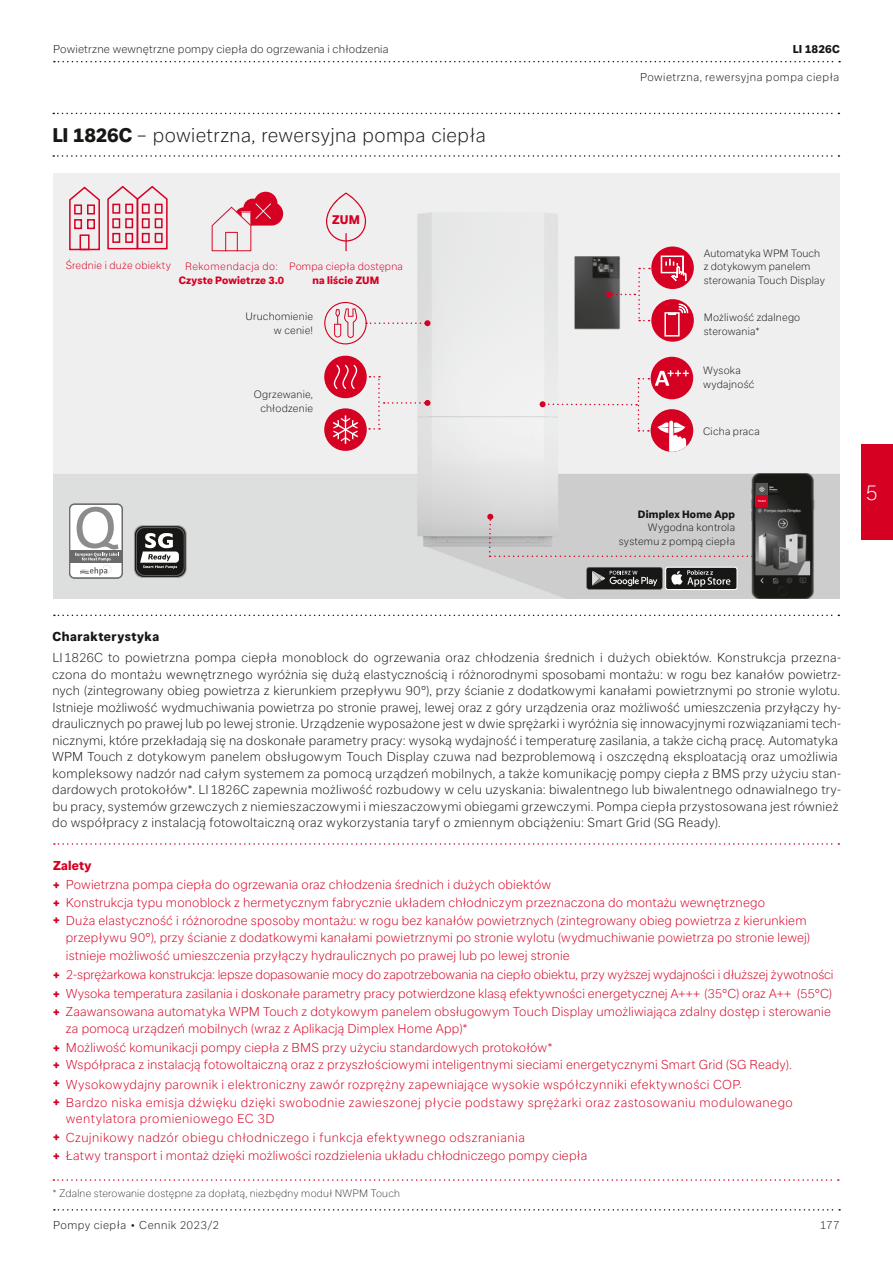
<style>
.page{position:relative;width:893px;height:1263px;background:#fff}
.page>*{position:absolute;margin:0;border:0;box-sizing:border-box;transform-origin:0 0}
.t1{font:300 21px "Glen Dimplex Sans";color:#fff}
.t2{font:300 19.5px "Glen Dimplex Sans";letter-spacing:.02em;color:#171715}
.t3{font:300 12.75px/18.6px "Glen Dimplex Sans";letter-spacing:.015em;color:#d60022}
.t4{font:300 12.75px/16.5px "Glen Dimplex Sans";letter-spacing:.02em;color:#171715}
.t5{font:300 12.75px/17.9px "Glen Dimplex Sans";letter-spacing:.035em;color:#d60022}
.t6{font:800 12.75px "Glen Dimplex Sans";letter-spacing:.04em;color:#171715}
.t7{font:800 12.3px "Glen Dimplex Sans";color:#d60022}
.t8{font:300 11.25px "Glen Dimplex Sans";letter-spacing:.025em;color:#171715}
.t9{font:300 11.25px "Glen Dimplex Sans";letter-spacing:.045em;color:#171715}
.t10{font:800 11.25px "Glen Dimplex Sans";letter-spacing:.01em;color:#171715}
.t11{font:300 10.5px/13.5px "Glen Dimplex Sans";letter-spacing:.02em;color:#171715;text-align:right}
.t12{font:100 10.5px "Glen Dimplex Sans";letter-spacing:.02em;color:#171715}
.t13{font:300 10.5px "Glen Dimplex Sans";letter-spacing:.02em;color:#d60022}
.t14{font:800 10.5px "Glen Dimplex Sans";letter-spacing:.02em;color:#d60022}
.t15{font:300 10.5px "Glen Dimplex Sans";letter-spacing:.045em;color:#d60022}
.t16{font:800 10.5px "Glen Dimplex Sans";letter-spacing:.02em;color:#171715}
.s1{font-weight:800}
.s2{font-weight:800;font-size:12px}
</style>
<div class="page">
<img style="left:53px;top:173px;width:787px;height:426px">
<svg style="left:54px;top:1209px;width:786px;height:1px"></svg>
<svg style="left:54px;top:61px;width:786px;height:1px"></svg>
<div style="left:861px;top:444px;width:32px;height:96px;background:#d60022"></div>
<svg style="left:53px;top:113px;width:786px;height:1px"></svg>
<svg style="left:53px;top:155px;width:786px;height:2px"></svg>
<svg style="left:107px;top:185px;width:62px;height:65px"></svg>
<svg style="left:68px;top:186px;width:33px;height:65px"></svg>
<svg style="left:54px;top:615px;width:785px;height:1px"></svg>
<svg style="left:54px;top:843px;width:785px;height:2px"></svg>
<svg style="left:53px;top:1179px;width:786px;height:2px"></svg>
<svg style="left:586px;top:567px;width:151px;height:23px;background:#4b4b4a"></svg>
<svg style="left:487px;top:514px;width:261px;height:43px;background:#ccc9ca"></svg>
<img style="left:748px;top:473px;width:68px;height:126px">
<div style="left:768px;top:483px;width:11px;height:12px;background:#171715"></div>
<div style="left:756px;top:495px;width:12px;height:12px;background:#d60022"></div>
<svg style="left:758px;top:500px;width:8px;height:2px"></svg>
<div style="left:756px;top:483px;width:12px;height:12px;background:#555554"></div>
<svg style="left:759px;top:486px;width:19px;height:6px"></svg>
<svg style="left:134px;top:525px;width:53px;height:53px"></svg>
<svg style="left:135px;top:526px;width:51px;height:51px"></svg>
<svg style="left:136px;top:527px;width:49px;height:49px"></svg>
<div style="left:137px;top:528px;width:47px;height:47px;background:#171715;border-radius:8px"></div>
<svg style="left:140px;top:533px;width:39px;height:36px"></svg>
<svg style="left:69px;top:504px;width:53px;height:74px"></svg>
<div style="left:651px;top:409px;width:42px;height:43px;background:#d60022;border-radius:50%"></div>
<svg style="left:657px;top:421px;width:29px;height:31px"></svg>
<div style="left:540px;top:378px;width:109px;height:54px;background:#efeff0"></div>
<div style="left:651px;top:357px;width:42px;height:42px;background:#d60022;border-radius:50%"></div>
<svg style="left:655px;top:370px;width:34px;height:16px"></svg>
<svg style="left:369px;top:376px;width:61px;height:54px"></svg>
<div style="left:324px;top:356px;width:43px;height:42px;background:#d60022;border-radius:50%"></div>
<svg style="left:334px;top:365px;width:23px;height:24px"></svg>
<div style="left:324px;top:408px;width:43px;height:43px;background:#d60022;border-radius:50%"></div>
<svg style="left:333px;top:415px;width:25px;height:29px"></svg>
<svg style="left:367px;top:320px;width:63px;height:6px"></svg>
<div style="left:324px;top:302px;width:43px;height:42px;border:1px solid #d60022;border-radius:50%"></div>
<svg style="left:334px;top:308px;width:23px;height:30px"></svg>
<img style="left:564px;top:251px;width:74px;height:82px">
<svg style="left:606px;top:268px;width:44px;height:53px"></svg>
<div style="left:651px;top:299px;width:43px;height:43px;background:#d60022;border-radius:50%"></div>
<div style="left:664px;top:312px;width:16px;height:25px;border:2px solid #fff"></div>
<svg style="left:668px;top:304px;width:20px;height:11px"></svg>
<div style="left:651px;top:246px;width:43px;height:43px;background:#d60022;border-radius:50%"></div>
<svg style="left:660px;top:255px;width:27px;height:27px"></svg>
<svg style="left:212px;top:192px;width:71px;height:59px"></svg>
<svg style="left:326px;top:192px;width:40px;height:59px"></svg>
<p class="t8" style="left:53px;top:42px;width:337px">Powietrzne wewnętrzne pompy ciepła do ogrzewania i chłodzenia</p>
<h2 class="t2" style="left:53px;top:124px;width:435px"><span class="s1">LI 1826C</span> – powietrzna, rewersyjna pompa ciepła</h2>
<p class="t7" style="left:332px;top:212px;width:29px">ZUM</p>
<p class="t13" style="left:66px;top:259px;width:107px">Średnie i duże obiekty</p>
<p class="t13" style="left:289px;top:260px;width:115px">Pompa ciepła dostępna</p>
<p class="t14" style="left:313px;top:274px;width:68px">na liście ZUM</p>
<p class="t15" style="left:185px;top:260px;width:94px">Rekomendacja do:</p>
<p class="t14" style="left:179px;top:274px;width:107px">Czyste Powietrze 3.0</p>
<p class="t11" style="left:245px;top:310px;width:69px">Uruchomienie w cenie!</p>
<p class="t11" style="left:254px;top:387px;width:61px">Ogrzewanie, chłodzenie</p>
<p class="t10" style="left:793px;top:42px;width:49px">LI 1826C</p>
<p class="t9" style="left:640px;top:71px;width:201px">Powietrzna, rewersyjna pompa ciepła</p>
<p class="t11" style="left:704px;top:246px;width:123px;text-align:left">Automatyka WPM Touch z dotykowym panelem sterowania Touch Display</p>
<p class="t11" style="left:704px;top:311px;width:98px;text-align:left">Możliwość zdalnego sterowania*</p>
<p class="t11" style="left:703px;top:363px;width:53px;text-align:left">Wysoka wydajność</p>
<p class="t11" style="left:703px;top:425px;width:58px">Cicha praca</p>
<p class="t16" style="left:638px;top:508px;width:99px">Dimplex Home App</p>
<p class="t11" style="left:619px;top:521px;width:118px">Wygodna kontrola systemu z pompą ciepła</p>
<h1 class="t1" style="left:865px;top:480px;width:14px">5</h1>
<p class="t6" style="left:53px;top:629px;width:108px">Charakterystyka</p>
<p class="t4" style="left:52px;top:649px;width:791px">LI1826C to powietrzna pompa ciepła monoblock do ogrzewania oraz chłodzenia średnich i dużych obiektów. Konstrukcja przezna&shy;czona do montażu wewnętrznego wyróżnia się dużą elastycznością i różnorodnymi sposobami montażu: w rogu bez kanałów powietrz&shy;nych (zintegrowany obieg powietrza z kierunkiem przepływu 90°), przy ścianie z dodatkowymi kanałami powietrznymi po stronie wylotu.<br>Istnieje możliwość wydmuchiwania powietrza po stronie prawej, lewej oraz z góry urządzenia oraz możliwość umieszczenia przyłączy hy&shy;draulicznych po prawej lub po lewej stronie. Urządzenie wyposażone jest w dwie sprężarki i wyróżnia się innowacyjnymi rozwiązaniami tech&shy;nicznymi, które przekładają się na doskonałe parametry pracy: wysoką wydajność i temperaturę zasilania, a także cichą pracę. Automatyka WPM Touch z dotykowym panelem obsługowym Touch Display czuwa nad bezproblemową i oszczędną eksploatacją oraz umożliwia kompleksowy nadzór nad całym systemem za pomocą urządzeń mobilnych, a także komunikację pompy ciepła z BMS przy użyciu stan&shy;dardowych protokołów*. LI1826C zapewnia możliwość rozbudowy w celu uzyskania: biwalentnego lub biwalentnego odnawialnego try&shy;bu pracy, systemów grzewczych z niemieszaczowymi i mieszaczowymi obiegami grzewczymi. Pompa ciepła przystosowana jest również do współpracy z instalacją fotowoltaiczną oraz wykorzystania taryf o zmiennym obciążeniu: Smart Grid (SG Ready).</p>
<p class="t3" style="left:53px;top:856px;width:755px"><span class="s1">Zalety<br></span><span class="s2">+</span> Powietrzna pompa ciepła do ogrzewania oraz chłodzenia średnich i dużych obiektów<br><span class="s2">+</span> Konstrukcja typu monoblock z hermetycznym fabrycznie układem chłodniczym przeznaczona do montażu wewnętrznego<br><span class="s2">+</span> Duża elastyczność i różnorodne sposoby montażu: w rogu bez kanałów powietrznych (zintegrowany obieg powietrza z kierunkiem</p>
<p class="t3" style="left:66px;top:928px;width:746px;line-height:18px">przepływu 90°), przy ścianie z dodatkowymi kanałami powietrznymi po stronie wylotu (wydmuchiwanie powietrza po stronie lewej) istnieje możliwość umieszczenia przyłączy hydraulicznych po prawej lub po lewej stronie</p>
<p class="t3" style="left:53px;top:965px;width:782px"><span class="s2">+</span> 2-sprężarkowa konstrukcja: lepsze dopasowanie mocy do zapotrzebowania na ciepło obiektu, przy wyższej wydajności i dłuższej żywotności <span class="s2">+</span> Wysoka temperatura zasilania i doskonałe parametry pracy potwierdzone klasą efektywności energetycznej A+++ (35°C) oraz A++ (55°C) <span class="s2">+</span> Zaawansowana automatyka WPM Touch z dotykowym panelem obsługowym Touch Display umożliwiająca zdalny dostęp i sterowanie</p>
<p class="t3" style="left:53px;top:1019px;width:740px;text-indent:13px">za pomocą urządzeń mobilnych (wraz z Aplikacją Dimplex Home App)*<br><span class="s2">+</span> Możliwość komunikacji pompy ciepła z BMS przy użyciu standardowych protokołów*<br><span class="s2">+</span> Współpraca z instalacją fotowoltaiczną oraz z przyszłościowymi inteligentnymi sieciami energetycznymi Smart Grid (SG Ready).</p>
<p class="t5" style="left:53px;top:1075px;width:741px"><span class="s2">+</span> Wysokowydajny parownik i elektroniczny zawór rozprężny zapewniające wysokie współczynniki efektywności COP.<br><span class="s2">+</span> Bardzo niska emisja dźwięku dzięki swobodnie zawieszonej płycie podstawy sprężarki oraz zastosowaniu modulowanego</p>
<p class="t3" style="left:53px;top:1109px;width:536px;text-indent:13px">wentylatora promieniowego EC 3D<br><span class="s2">+</span> Czujnikowy nadzór obiegu chłodniczego i funkcja efektywnego odszraniania<br><span class="s2">+</span> Łatwy transport i montaż dzięki możliwości rozdzielenia układu chłodniczego pompy ciepła</p>
<p class="t12" style="left:53px;top:1187px;width:349px">* Zdalne sterowanie dostępne za dopłatą, niezbędny moduł NWPM Touch</p>
<p class="t8" style="left:53px;top:1219px;width:168px">Pompy ciepła ∙ Cennik 2023/2</p>
<p class="t8" style="left:820px;top:1219px;width:22px">177</p>
</div>
